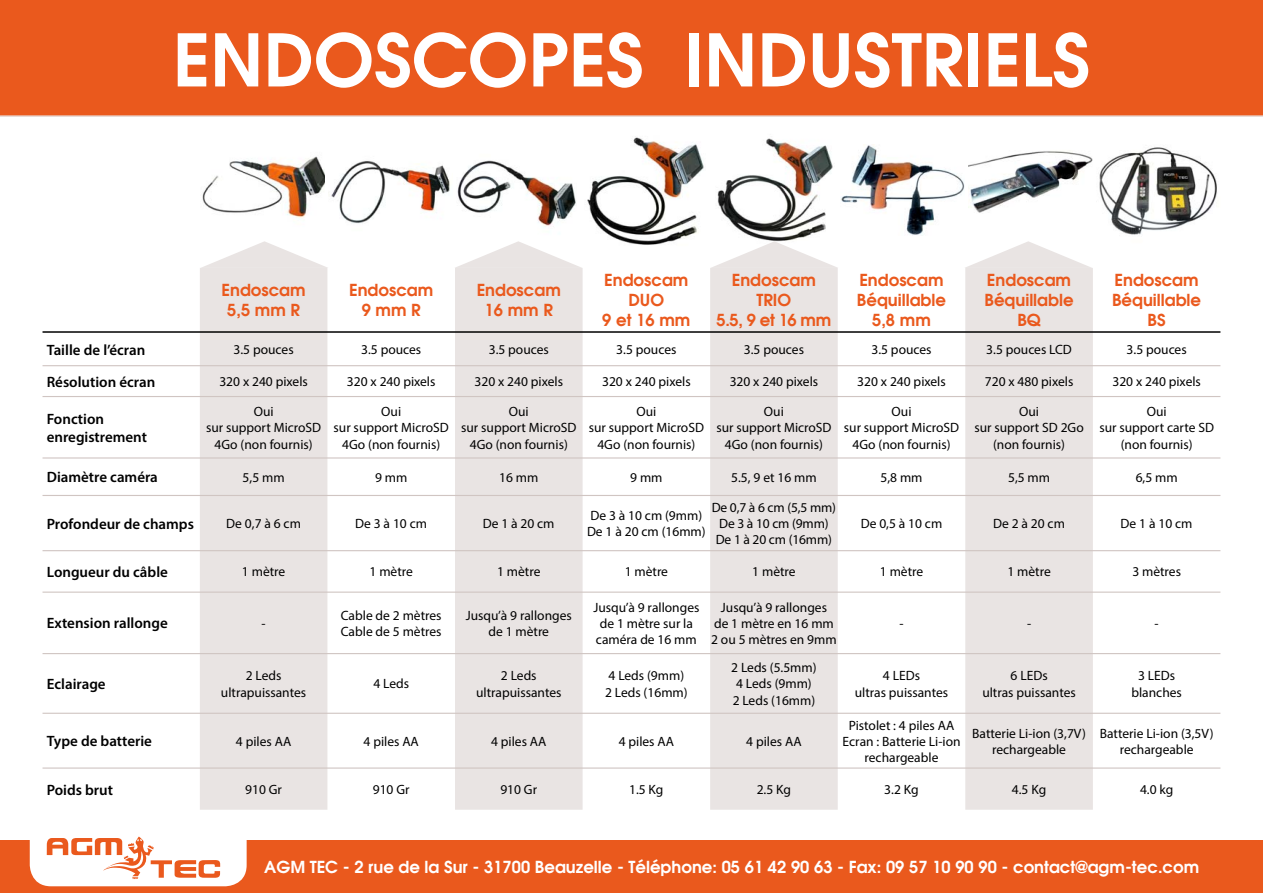
<style>
.page{position:relative;width:1263px;height:893px;background:#fff}
.page>*{position:absolute;margin:0;border:0;box-sizing:border-box;transform-origin:0 0}
.t1{font:600 72px "Trendex S Si";color:#fff}
.t2{font:600 16.5px/19.8px "Trendex S Si";color:#ea591d;text-align:center}
.t3{font:600 16.5px "Trendex S Si";color:#fff}
.t4{font:600 15px/18px "Myriad Pro";color:#000}
.t5{font:13.5px/16.2px "Myriad Pro";color:#000;text-align:center}
</style>
<div class="page">
<div style="left:0;top:841px;width:1263px;height:52px;background:#ea591d"></div>
<div style="left:30px;top:818px;width:217px;height:68px;background:#fff;border-radius:21px"></div>
<svg style="left:200px;top:268px;width:893px;height:542px;fill:#e9e4e3"></svg>
<hr style="left:43px;top:331px;width:1177px;height:2px;background:#000">
<hr style="left:43px;top:365px;width:1177px;height:1px;background:#d0c5c2">
<hr style="left:43px;top:396px;width:1177px;height:1px;background:#d0c5c2">
<hr style="left:43px;top:457px;width:1177px;height:2px;background:#d0c5c2">
<hr style="left:43px;top:495px;width:1177px;height:1px;background:#d0c5c2">
<hr style="left:43px;top:550px;width:1177px;height:1px;background:#d0c5c2">
<hr style="left:43px;top:592px;width:1177px;height:1px;background:#d0c5c2">
<hr style="left:43px;top:653px;width:1177px;height:1px;background:#d0c5c2">
<hr style="left:43px;top:713px;width:1177px;height:1px;background:#d0c5c2">
<hr style="left:43px;top:767px;width:1177px;height:2px;background:#d0c5c2">
<img style="left:457px;top:160px;width:119px;height:67px">
<img style="left:202px;top:156px;width:122px;height:62px">
<img style="left:328px;top:161px;width:122px;height:63px">
<img style="left:587px;top:136px;width:117px;height:109px">
<img style="left:717px;top:138px;width:116px;height:103px">
<img style="left:841px;top:145px;width:123px;height:91px">
<img style="left:969px;top:151px;width:123px;height:62px">
<img style="left:1099px;top:147px;width:118px;height:88px">
<svg style="left:201px;top:241px;width:127px;height:27px"></svg>
<svg style="left:455px;top:241px;width:127px;height:27px"></svg>
<svg style="left:711px;top:241px;width:127px;height:27px"></svg>
<svg style="left:965px;top:241px;width:127px;height:27px"></svg>
<div style="left:0;top:0;width:1263px;height:117px;background:#ea591d"></div>
<svg style="left:47px;top:837px;width:173px;height:42px"></svg>
<h1 class="t1" style="left:173px;top:13px;width:919px">ENDOSCOPES INDUSTRIELS</h1>
<p class="t2" style="left:222px;top:280px;width:86px">Endoscam<br>5,5 mm R</p>
<p class="t2" style="left:349px;top:280px;width:86px">Endoscam<br>9 mm R</p>
<p class="t2" style="left:477px;top:280px;width:86px">Endoscam<br>16 mm R</p>
<p class="t2" style="left:602px;top:270px;width:90px">Endoscam<br>DUO<br>9 et 16 mm</p>
<p class="t2" style="left:716px;top:270px;width:116px">Endoscam<br>TRIO<br>5.5, 9 et 16 mm</p>
<p class="t2" style="left:857px;top:270px;width:91px">Endoscam<br>Béquillable<br>5,8 mm</p>
<p class="t2" style="left:984px;top:270px;width:91px">Endoscam<br>Béquillable<br>BQ</p>
<p class="t2" style="left:1112px;top:270px;width:91px">Endoscam<br>Béquillable<br>BS</p>
<p class="t4" style="left:47px;top:340px;width:100px">Taille de l’écran</p>
<p class="t5" style="left:234px;top:341px;width:62px">3.5 pouces</p>
<p class="t5" style="left:361px;top:341px;width:62px">3.5 pouces</p>
<p class="t5" style="left:489px;top:341px;width:62px">3.5 pouces</p>
<p class="t5" style="left:616px;top:341px;width:62px">3.5 pouces</p>
<p class="t5" style="left:744px;top:341px;width:62px">3.5 pouces</p>
<p class="t5" style="left:871px;top:341px;width:62px">3.5 pouces</p>
<p class="t5" style="left:986px;top:341px;width:87px">3.5 pouces LCD</p>
<p class="t5" style="left:1126px;top:341px;width:62px">3.5 pouces</p>
<p class="t4" style="left:47px;top:372px;width:110px">Résolution écran</p>
<p class="t5" style="left:219px;top:373px;width:90px">320 x 240 pixels</p>
<p class="t5" style="left:347px;top:373px;width:90px">320 x 240 pixels</p>
<p class="t5" style="left:474px;top:373px;width:90px">320 x 240 pixels</p>
<p class="t5" style="left:602px;top:373px;width:90px">320 x 240 pixels</p>
<p class="t5" style="left:730px;top:373px;width:90px">320 x 240 pixels</p>
<p class="t5" style="left:857px;top:373px;width:90px">320 x 240 pixels</p>
<p class="t5" style="left:985px;top:373px;width:90px">720 x 480 pixels</p>
<p class="t5" style="left:1112px;top:373px;width:90px">320 x 240 pixels</p>
<p class="t4" style="left:47px;top:409px;width:102px">Fonction enregistrement</p>
<p class="t5" style="left:206px;top:403px;width:117px">Oui<br>sur support MicroSD<br>4Go (non fournis)</p>
<p class="t5" style="left:334px;top:403px;width:117px">Oui<br>sur support MicroSD<br>4Go (non fournis)</p>
<p class="t5" style="left:461px;top:403px;width:117px">Oui<br>sur support MicroSD<br>4Go (non fournis)</p>
<p class="t5" style="left:589px;top:403px;width:117px">Oui<br>sur support MicroSD<br>4Go (non fournis)</p>
<p class="t5" style="left:716px;top:403px;width:117px">Oui<br>sur support MicroSD<br>4Go (non fournis)</p>
<p class="t5" style="left:844px;top:403px;width:117px">Oui<br>sur support MicroSD<br>4Go (non fournis)</p>
<p class="t5" style="left:974px;top:403px;width:111px">Oui<br>sur support SD 2Go (non fournis)</p>
<p class="t5" style="left:1099px;top:403px;width:116px">Oui<br>sur support carte SD (non fournis)</p>
<p class="t4" style="left:47px;top:468px;width:113px">Diamètre caméra</p>
<p class="t5" style="left:243px;top:469px;width:44px">5,5 mm</p>
<p class="t5" style="left:375px;top:469px;width:34px">9 mm</p>
<p class="t5" style="left:499px;top:469px;width:41px">16 mm</p>
<p class="t5" style="left:630px;top:469px;width:34px">9 mm</p>
<p class="t5" style="left:731px;top:469px;width:87px">5.5, 9 et 16 mm</p>
<p class="t5" style="left:880px;top:469px;width:44px">5,8 mm</p>
<p class="t5" style="left:1008px;top:469px;width:44px">5,5 mm</p>
<p class="t5" style="left:1136px;top:469px;width:44px">6,5 mm</p>
<p class="t4" style="left:47px;top:514px;width:149px">Profondeur de champs</p>
<p class="t5" style="left:226px;top:515px;width:76px">De 0,7 à 6 cm</p>
<p class="t5" style="left:355px;top:515px;width:73px">De 3 à 10 cm</p>
<p class="t5" style="left:483px;top:515px;width:73px">De 1 à 20 cm</p>
<p class="t5" style="left:587px;top:507px;width:120px;text-align:left">De 3 à 10 cm (9mm)<br>De 1 à 20 cm (16mm)</p>
<p class="t5" style="left:712px;top:499px;width:126px;text-align:left">De 0,7 à 6 cm (5,5 mm)<br>De 3 à 10 cm (9mm)<br>De 1 à 20 cm (16mm)</p>
<p class="t5" style="left:861px;top:515px;width:83px">De 0,5 à 10 cm</p>
<p class="t5" style="left:993px;top:515px;width:73px">De 2 à 20 cm</p>
<p class="t5" style="left:1121px;top:515px;width:73px">De 1 à 10 cm</p>
<p class="t4" style="left:47px;top:563px;width:123px">Longueur du câble</p>
<p class="t5" style="left:242px;top:564px;width:45px">1 mètre</p>
<p class="t5" style="left:370px;top:564px;width:45px">1 mètre</p>
<p class="t5" style="left:497px;top:564px;width:45px">1 mètre</p>
<p class="t5" style="left:625px;top:564px;width:45px">1 mètre</p>
<p class="t5" style="left:752px;top:564px;width:45px">1 mètre</p>
<p class="t5" style="left:880px;top:564px;width:45px">1 mètre</p>
<p class="t5" style="left:1007px;top:564px;width:45px">1 mètre</p>
<p class="t5" style="left:1132px;top:564px;width:50px">3 mètres</p>
<p class="t4" style="left:47px;top:614px;width:122px">Extension rallonge</p>
<p class="t5" style="left:262px;top:615px;width:6px">-</p>
<p class="t5" style="left:341px;top:607px;width:102px;text-align:left">Cable de 2 mètres<br>Cable de 5 mètres</p>
<p class="t5" style="left:466px;top:607px;width:108px">Jusqu’à 9 rallonges de 1 mètre</p>
<p class="t5" style="left:593px;top:599px;width:108px;text-align:left">Jusqu’à 9 rallonges de 1 mètre sur la caméra de 16 mm</p>
<p class="t5" style="left:711px;top:599px;width:127px">Jusqu’à 9 rallonges<br>de 1 mètre en 16 mm<br>2 ou 5 mètres en 9mm</p>
<p class="t5" style="left:899px;top:615px;width:6px">-</p>
<p class="t5" style="left:1027px;top:615px;width:6px">-</p>
<p class="t5" style="left:1154px;top:615px;width:6px">-</p>
<p class="t4" style="left:47px;top:675px;width:60px">Eclairage</p>
<p class="t5" style="left:221px;top:667px;width:87px">2 Leds ultrapuissantes</p>
<p class="t5" style="left:373px;top:676px;width:37px">4 Leds</p>
<p class="t5" style="left:476px;top:667px;width:87px">2 Leds ultrapuissantes</p>
<p class="t5" style="left:605px;top:667px;width:84px;text-align:left">4 Leds (9mm)<br>2 Leds (16mm)</p>
<p class="t5" style="left:731px;top:659px;width:87px;text-align:left">2 Leds (5.5mm)<br>4 Leds (9mm)<br>2 Leds (16mm)</p>
<p class="t5" style="left:855px;top:667px;width:95px">4 LEDs<br>ultras puissantes</p>
<p class="t5" style="left:982px;top:667px;width:95px">6 LEDs<br>ultras puissantes</p>
<p class="t5" style="left:1131px;top:667px;width:52px">3 LEDs blanches</p>
<p class="t4" style="left:47px;top:732px;width:107px">Type de batterie</p>
<p class="t5" style="left:236px;top:733px;width:57px">4 piles AA</p>
<p class="t5" style="left:364px;top:733px;width:57px">4 piles AA</p>
<p class="t5" style="left:491px;top:733px;width:57px">4 piles AA</p>
<p class="t5" style="left:619px;top:733px;width:57px">4 piles AA</p>
<p class="t5" style="left:746px;top:733px;width:57px">4 piles AA</p>
<p class="t5" style="left:842px;top:717px;width:120px">Pistolet : 4 piles AA<br>Ecran : Batterie Li-ion rechargeable</p>
<p class="t5" style="left:972px;top:725px;width:115px">Batterie Li-ion (3,7V) rechargeable</p>
<p class="t5" style="left:1100px;top:725px;width:115px">Batterie Li-ion (3,5V) rechargeable</p>
<p class="t4" style="left:47px;top:780px;width:68px">Poids brut</p>
<p class="t5" style="left:245px;top:781px;width:38px">910 Gr</p>
<p class="t5" style="left:373px;top:781px;width:38px">910 Gr</p>
<p class="t5" style="left:500px;top:781px;width:38px">910 Gr</p>
<p class="t5" style="left:629px;top:781px;width:36px">1.5 Kg</p>
<p class="t5" style="left:757px;top:781px;width:36px">2.5 Kg</p>
<p class="t5" style="left:884px;top:781px;width:36px">3.2 Kg</p>
<p class="t5" style="left:1012px;top:781px;width:36px">4.5 Kg</p>
<p class="t5" style="left:1140px;top:781px;width:35px">4.0 kg</p>
<p class="t3" style="left:264px;top:856px;width:936px">AGM TEC - 2 rue de la Sur - 31700 Beauzelle - Téléphone: 05 61 42 90 63 - Fax: 09 57 10 90 90 - contact@agm-tec.com</p>
</div>
